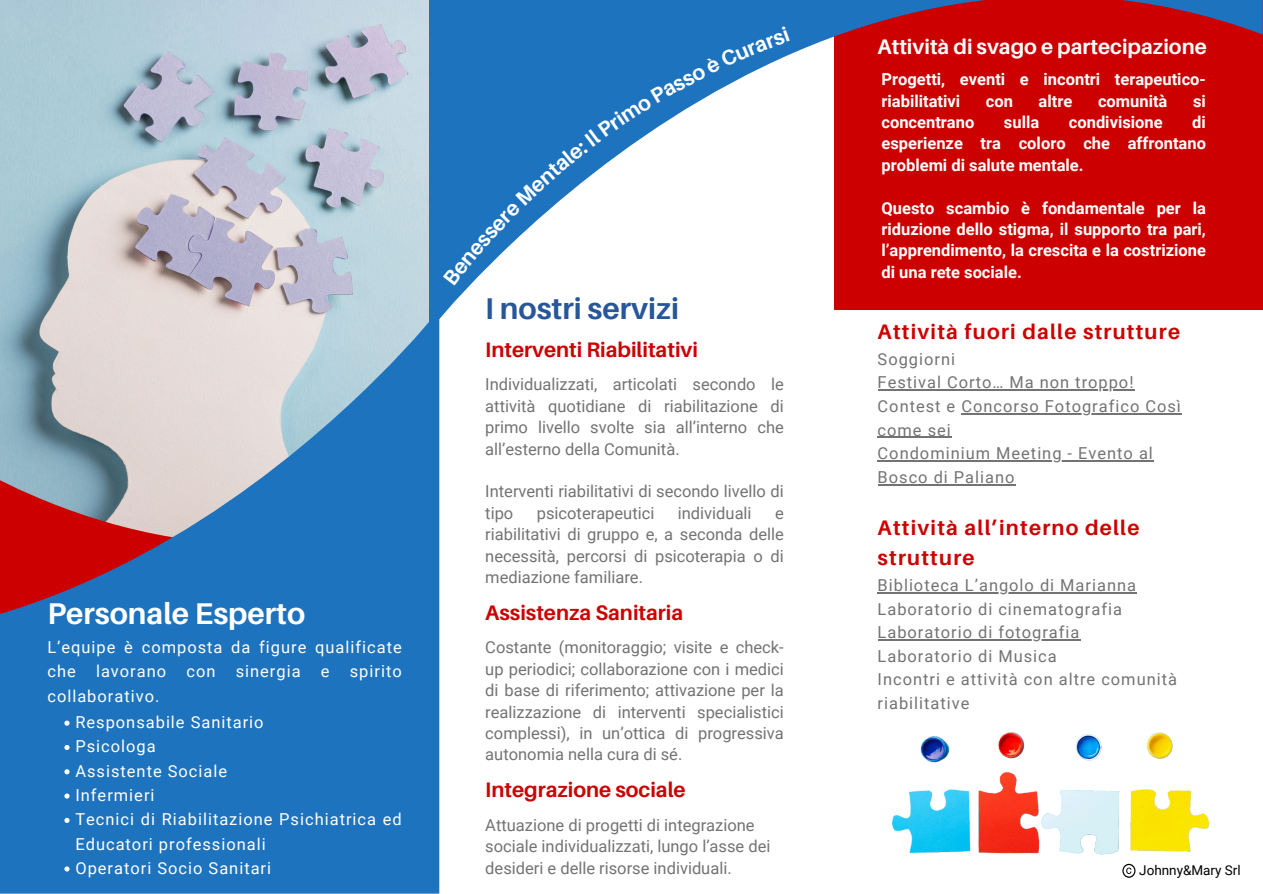
<style>
.page{position:relative;width:1263px;height:894px;background:#fff}
.page>*{position:absolute;margin:0;border:0;box-sizing:border-box;transform-origin:0 0}
.t1{font:700 30px "Aileron";color:#fff}
.t2{font:700 30px "Aileron";color:#27569a}
.t3{font:700 21px "Aileron";color:#cd0000}
.t4{font:700 21px/30.3px "Aileron";letter-spacing:.06em;color:#cd0000}
.t5{font:700 21px "Aileron";color:#fff}
.t6{font:16.5px/21.3px "Roboto";color:#737373;text-align:justify}
.t7{font:700 16.5px/21.3px "Roboto";color:#fff;text-align:justify}
.t8{font:16.5px/23.7px "Roboto";letter-spacing:.06em;color:#737373}
.t9{font:16.5px/24.3px "Roboto";letter-spacing:.06em;color:#fff;text-align:justify}
.t10{font:13.5px "Roboto";color:#000}
</style>
<div class="page">
<svg style="left:429px;top:0;width:834px;height:332px;fill:#cd0000"></svg>
<img style="left:0;top:0;width:429px;height:253px">
<svg style="left:0;top:253px;width:438px;height:57px;background:#babfca"></svg>
<svg style="left:0;top:310px;width:439px;height:583px;background:#5285b9"></svg>
<img style="left:891px;top:732px;width:319px;height:123px">
<svg style="left:1122px;top:863px;width:13px;height:14px"></svg>
<hr style="left:878px;top:389px;width:256px;height:1px;background:#737373">
<hr style="left:961px;top:413px;width:221px;height:1px;background:#737373">
<hr style="left:878px;top:436px;width:74px;height:1px;background:#737373">
<hr style="left:878px;top:460px;width:276px;height:1px;background:#737373">
<hr style="left:878px;top:484px;width:137px;height:1px;background:#737373">
<hr style="left:878px;top:592px;width:259px;height:1px;background:#737373">
<hr style="left:878px;top:639px;width:202px;height:1px;background:#737373">
<svg style="left:64px;top:720px;width:6px;height:5px"></svg>
<svg style="left:64px;top:744px;width:6px;height:5px"></svg>
<svg style="left:64px;top:769px;width:6px;height:5px"></svg>
<svg style="left:64px;top:793px;width:6px;height:5px"></svg>
<svg style="left:64px;top:817px;width:6px;height:5px"></svg>
<svg style="left:64px;top:866px;width:6px;height:5px"></svg>
<svg style="left:443px;top:26px;width:347px;height:260px"></svg>
<h1 class="t1" style="left:47px;top:595px;width:259px">Personale Esperto</h1>
<p class="t9" style="left:47px;top:635px;width:356px">L’equipe è composta da figure qualificate che lavorano con sinergia e spirito collaborativo.</p>
<h4 class="t9" style="left:75px;top:710px;width:190px">Responsabile Sanitario</h4>
<p class="t9" style="left:75px;top:734px;width:82px">Psicologa</p>
<p class="t9" style="left:75px;top:758px;width:153px">Assistente Sociale</p>
<h4 class="t9" style="left:75px;top:783px;width:81px">Infermieri</h4>
<h4 class="t9" style="left:75px;top:807px;width:328px">Tecnici di Riabilitazione Psichiatrica ed<br>Educatori professionali</h4>
<p class="t9" style="left:75px;top:855px;width:197px">Operatori Socio Sanitari</p>
<h4 class="t2" style="left:485px;top:290px;width:195px">I nostri servizi</h4>
<p class="t3" style="left:485px;top:336px;width:214px">Interventi Riabilitativi</p>
<p class="t6" style="left:485px;top:374px;width:300px">Individualizzati, articolati secondo le attività quotidiane di riabilitazione di primo livello svolte sia all’interno che all’esterno della Comunità.</p>
<p class="t6" style="left:485px;top:481px;width:300px">Interventi riabilitativi di secondo livello di tipo</p>
<p class="t6" style="left:537px;top:502px;width:119px">psicoterapeutici</p>
<p class="t6" style="left:678px;top:502px;width:75px">individuali</p>
<p class="t6" style="left:485px;top:502px;width:300px;text-indent:290px">e riabilitativi di gruppo e, a seconda delle necessità, percorsi di psicoterapia o di mediazione familiare.</p>
<p class="t3" style="left:485px;top:599px;width:200px">Assistenza Sanitaria</p>
<p class="t6" style="left:485px;top:637px;width:300px">Costante (monitoraggio; visite e check&shy;up periodici; collaborazione con i medici di base di riferimento; attivazione per la realizzazione di interventi specialistici complessi), in un’ottica di progressiva autonomia nella cura di sé.</p>
<p class="t3" style="left:485px;top:776px;width:202px">Integrazione sociale</p>
<h4 class="t6" style="left:485px;top:814px;width:287px;text-align:left">Attuazione di progetti di integrazione sociale individualizzati, lungo l’asse dei desideri e delle risorse individuali.</h4>
<h4 class="t5" style="left:878px;top:34px;width:331px">Attività di svago e partecipazione</h4>
<p class="t7" style="left:881px;top:69px;width:326px">Progetti, eventi e incontri terapeutico&shy;riabilitativi</p>
<p class="t7" style="left:986px;top:90px;width:29px">con</p>
<p class="t7" style="left:1039px;top:90px;width:35px">altre</p>
<p class="t7" style="left:1098px;top:90px;width:71px">comunità</p>
<p class="t7" style="left:1193px;top:90px;width:14px">si</p>
<p class="t7" style="left:881px;top:112px;width:94px">concentrano</p>
<p class="t7" style="left:1004px;top:112px;width:37px">sulla</p>
<p class="t7" style="left:1069px;top:112px;width:95px">condivisione</p>
<p class="t7" style="left:881px;top:112px;width:326px;text-indent:311px">di esperienze tra coloro che affrontano problemi di salute mentale.</p>
<p class="t7" style="left:881px;top:197px;width:326px">Questo scambio è fondamentale per la riduzione dello stigma, il supporto tra pari, l’apprendimento, la crescita e la costrizione di una rete sociale.</p>
<p class="t4" style="left:878px;top:315px;width:304px">Attività fuori dalle strutture</p>
<h1 class="t8" style="left:878px;top:347px;width:79px">Soggiorni</h1>
<p class="t8" style="left:878px;top:370px;width:305px">Festival Corto… Ma non troppo!<br>Contest e Concorso Fotografico Così</p>
<h3 class="t6" style="left:878px;top:419px;width:75px">come sei</h3>
<h3 class="t8" style="left:878px;top:441px;width:277px">Condominium Meeting - Evento al<br>Bosco di Paliano</h3>
<h3 class="t4" style="left:878px;top:511px;width:263px">Attività all’interno delle strutture</h3>
<p class="t8" style="left:878px;top:573px;width:260px">Biblioteca L’angolo di Marianna<br>Laboratorio di cinematografia</p>
<p class="t8" style="left:878px;top:620px;width:301px">Laboratorio di fotografia<br>Laboratorio di Musica<br>Incontri e attività con altre comunità riabilitative</p>
<p class="t10" style="left:1139px;top:862px;width:103px">Johnny&amp;Mary Srl</p>
</div>
